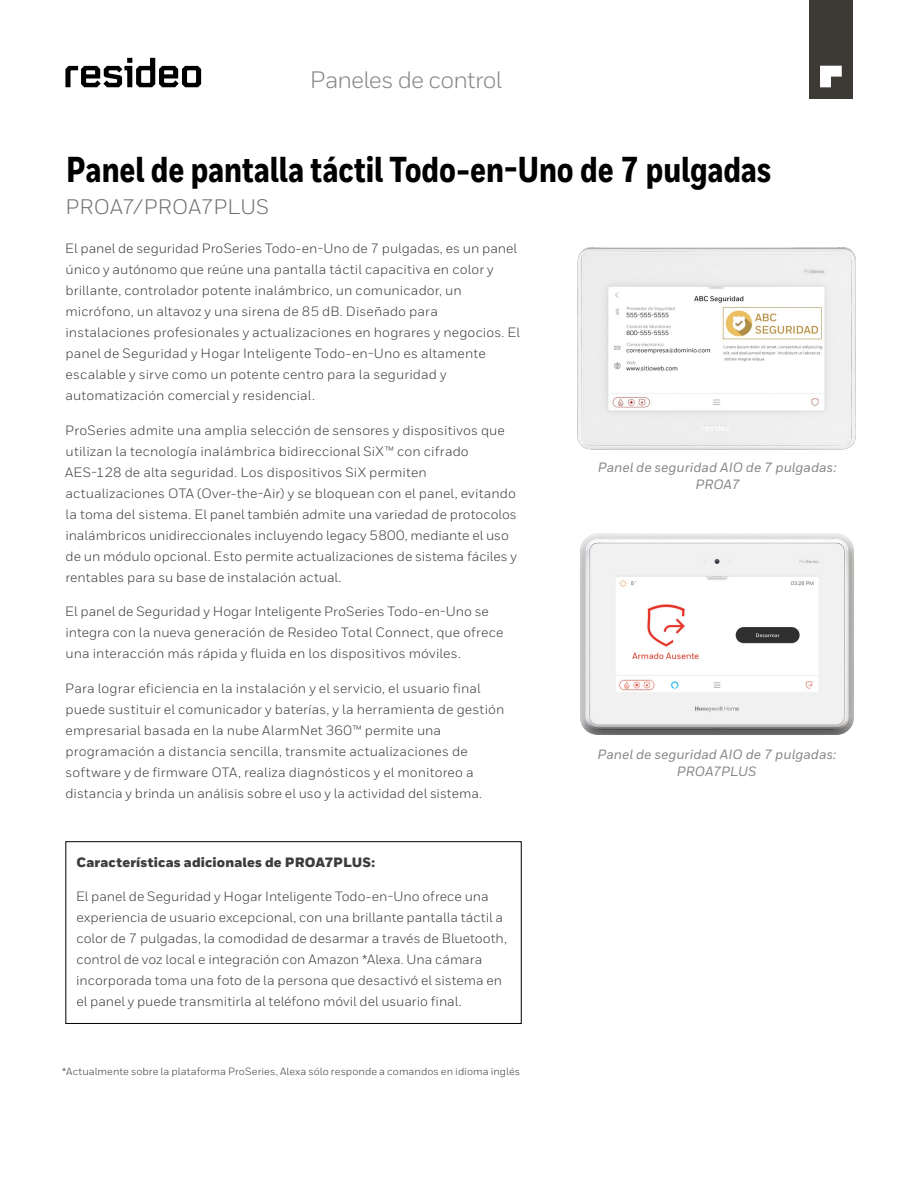
<style>
.page{position:relative;width:918px;height:1188px;background:#fff}
.page>*{position:absolute;margin:0;border:0;box-sizing:border-box;transform-origin:0 0}
.t1{font:800 36px "Honeywell Cond";letter-spacing:-.005em;color:#000}
.t2{font:23.7px "Honeywell Sans";letter-spacing:-.03em;color:#878787}
.t3{font:21px "Honeywell Sans";letter-spacing:.005em;color:#706f6f}
.t4{font:13.5px/21px "Honeywell Sans";letter-spacing:.005em;color:#3c3c3b}
.t5{font:italic 500 13.5px/16.5px "Honeywell Sans";letter-spacing:-.005em;color:#878787;text-align:center}
.t6{font:900 13.5px "Honeywell Sans";letter-spacing:.01em;color:#3c3c3b}
.t7{font:10.5px "Honeywell Sans";letter-spacing:.005em;color:#3c3c3b}
</style>
<div class="page">
<img style="left:577px;top:247px;width:279px;height:203px">
<img style="left:580px;top:533px;width:274px;height:202px">
<svg style="left:65px;top:58px;width:136px;height:29px"></svg>
<div style="left:809px;top:0;width:44px;height:98px;background:#3d3935"></div>
<svg style="left:820px;top:66px;width:22px;height:21px"></svg>
<div style="left:65px;top:841px;width:457px;height:183px;border:1px solid #000"></div>
<h2 class="t2" style="left:310px;top:65px;width:194px">Paneles de control</h2>
<h1 class="t1" style="left:66px;top:147px;width:707px">Panel de pantalla táctil Todo-en-Uno de 7 pulgadas</h1>
<h3 class="t3" style="left:65px;top:194px;width:205px">PROA7/PROA7PLUS</h3>
<p class="t4" style="left:65px;top:238px;width:456px">El panel de seguridad ProSeries Todo-en-Uno de 7 pulgadas, es un panel único y autónomo que reúne una pantalla táctil capacitiva en color y brillante, controlador potente inalámbrico, un comunicador, un micrófono, un altavoz y una sirena de 85 dB. Diseñado para instalaciones profesionales y actualizaciones en hograres y negocios. El panel de Seguridad y Hogar Inteligente Todo-en-Uno es altamente escalable y sirve como un potente centro para la seguridad y automatización comercial y residencial.</p>
<p class="t4" style="left:65px;top:420px;width:454px">ProSeries admite una amplia selección de sensores y dispositivos que utilizan la tecnología inalámbrica bidireccional SiX™ con cifrado AES-128 de alta seguridad. Los dispositivos SiX permiten actualizaciones OTA (Over-the-Air) y se bloquean con el panel, evitando la toma del sistema. El panel también admite una variedad de protocolos inalámbricos unidireccionales incluyendo legacy 5800, mediante el uso de un módulo opcional. Esto permite actualizaciones de sistema fáciles y rentables para su base de instalación actual.</p>
<p class="t4" style="left:65px;top:601px;width:440px">El panel de Seguridad y Hogar Inteligente ProSeries Todo-en-Uno se integra con la nueva generación de Resideo Total Connect, que ofrece una interacción más rápida y fluida en los dispositivos móviles.</p>
<p class="t4" style="left:65px;top:678px;width:441px">Para lograr eficiencia en la instalación y el servicio, el usuario final puede sustituir el comunicador y baterías, y la herramienta de gestión empresarial basada en la nube AlarmNet 360™ permite una programación a distancia sencilla, transmite actualizaciones de software y de firmware OTA, realiza diagnósticos y el monitoreo a distancia y brinda un análisis sobre el uso y la actividad del sistema.</p>
<p class="t5" style="left:598px;top:460px;width:240px">Panel de seguridad AIO de 7 pulgadas:<br>PROA7</p>
<p class="t5" style="left:598px;top:747px;width:240px">Panel de seguridad AIO de 7 pulgadas:<br>PROA7PLUS</p>
<p class="t6" style="left:77px;top:854px;width:300px">Características adicionales de PROA7PLUS:</p>
<p class="t4" style="left:76px;top:886px;width:432px">El panel de Seguridad y Hogar Inteligente Todo-en-Uno ofrece una experiencia de usuario excepcional, con una brillante pantalla táctil a color de 7 pulgadas, la comodidad de desarmar a través de Bluetooth, control de voz local e integración con Amazon *Alexa. Una cámara incorporada toma una foto de la persona que desactivó el sistema en el panel y puede transmitirla al teléfono móvil del usuario final.</p>
<p class="t7" style="left:62px;top:1066px;width:460px">*Actualmente sobre la plataforma ProSeries, Alexa sólo responde a comandos en idioma inglés</p>
</div>
